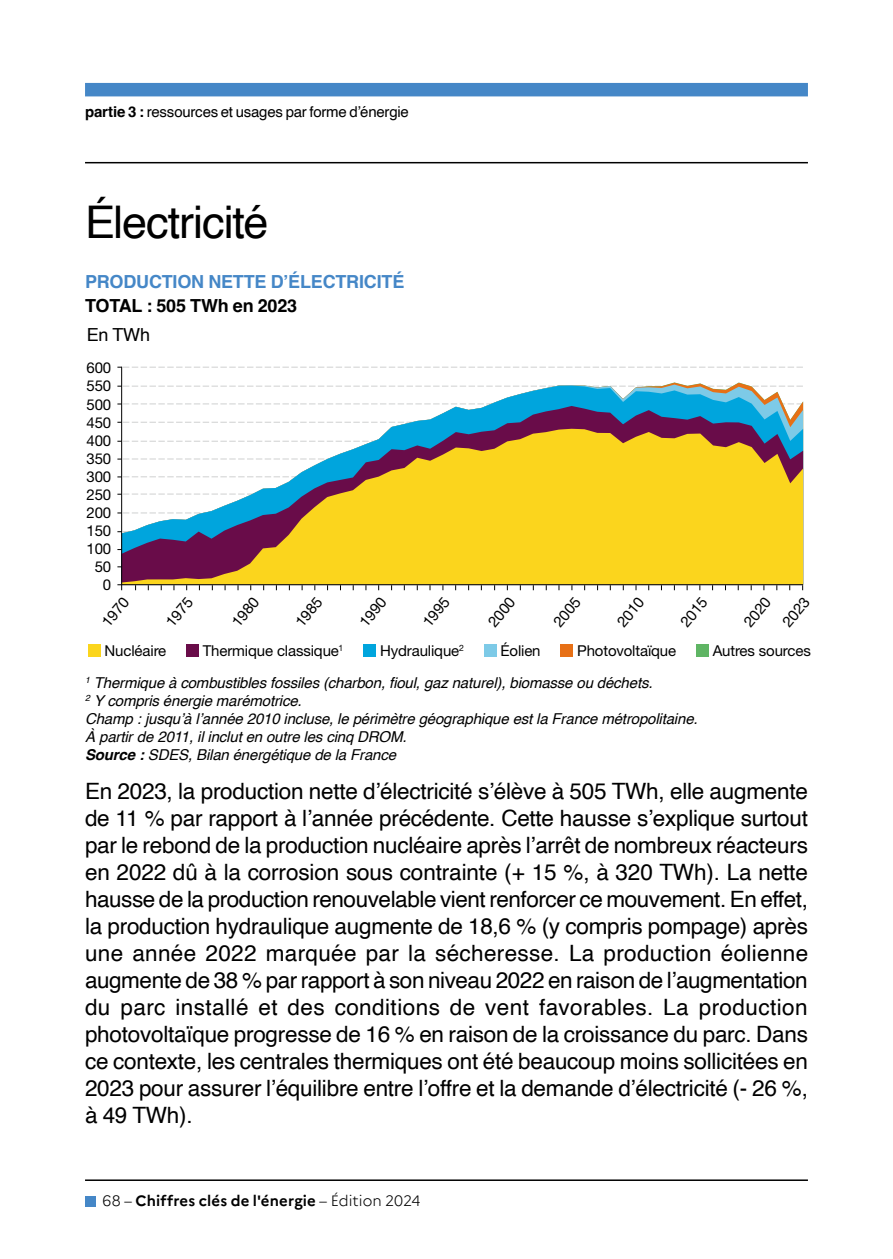
<style>
.page{position:relative;width:893px;height:1259px;background:#fff}
.page>*{position:absolute;margin:0;border:0;box-sizing:border-box;transform-origin:0 0}
.t1{font:45px "Helvetica";letter-spacing:-.025em;color:#000}
.t2{font:22.5px/27px "Helvetica";letter-spacing:-.01em;color:#000;text-align:justify}
.t3{font:700 18px "Helvetica";letter-spacing:-.01em;color:#4587c7}
.t4{font:700 18px "Helvetica";letter-spacing:-.01em;color:#000}
.t5{font:18px "Helvetica";color:#000}
.t6{font:italic 15px/18px "Helvetica";letter-spacing:-.01em;color:#000}
.t7{font:15px/18px "Helvetica Neue LT Std";letter-spacing:-.01em;color:#000;text-align:right}
.t8{font:15px "Helvetica";letter-spacing:-.015em;color:#000}
.t9{font:700 15px "Marianne";letter-spacing:.01em;color:#000}
.s1{font-weight:700}
.s2{font-weight:300}
</style>
<div class="page">
<div style="left:85px;top:83px;width:723px;height:13px;background:#4587c7"></div>
<hr style="left:85px;top:162px;width:723px;height:1px;background:#000">
<hr style="left:85px;top:1179px;width:723px;height:2px;background:#000">
<div style="left:85px;top:1195px;width:11px;height:11px;background:#4587c7"></div>
<svg style="left:122px;top:387px;width:681px;height:19px"></svg>
<svg style="left:122px;top:406px;width:681px;height:23px"></svg>
<svg style="left:122px;top:429px;width:681px;height:155px;background:#d6be53"></svg>
<svg style="left:117px;top:512px;width:686px;height:1px"></svg>
<svg style="left:117px;top:531px;width:686px;height:1px"></svg>
<svg style="left:117px;top:549px;width:686px;height:1px"></svg>
<svg style="left:117px;top:566px;width:686px;height:1px"></svg>
<div style="left:88px;top:644px;width:13px;height:12px;background:#fbd51d"></div>
<div style="left:186px;top:644px;width:13px;height:12px;background:#690c49"></div>
<div style="left:363px;top:644px;width:13px;height:12px;background:#00a5dd"></div>
<div style="left:484px;top:644px;width:13px;height:12px;background:#7dcae7"></div>
<div style="left:561px;top:644px;width:12px;height:12px;background:#e77016"></div>
<div style="left:696px;top:644px;width:13px;height:12px;background:#5fb564"></div>
<svg style="left:117px;top:441px;width:686px;height:1px"></svg>
<svg style="left:117px;top:458px;width:686px;height:1px"></svg>
<svg style="left:117px;top:476px;width:686px;height:1px"></svg>
<svg style="left:117px;top:493px;width:686px;height:2px"></svg>
<svg style="left:117px;top:422px;width:686px;height:1px"></svg>
<svg style="left:117px;top:386px;width:686px;height:1px"></svg>
<svg style="left:117px;top:403px;width:686px;height:1px"></svg>
<svg style="left:117px;top:367px;width:686px;height:1px"></svg>
<hr style="left:121px;top:367px;width:1px;height:223px;background:#000">
<hr style="left:122px;top:584px;width:681px;height:1px;background:#000">
<p class="t8" style="left:85px;top:100px;width:325px"><span class="s1">partie 3 :</span> ressources et usages par forme d’énergie</p>
<h1 class="t1" style="left:85px;top:188px;width:185px">Électricité</h1>
<p class="t3" style="left:85px;top:270px;width:321px">PRODUCTION NETTE D’ÉLECTRICITÉ</p>
<p class="t4" style="left:85px;top:294px;width:214px">TOTAL : 505 TWh en 2023</p>
<p class="t5" style="left:87px;top:321px;width:65px">En TWh</p>
<p class="t7" style="left:87px;top:359px;width:26px">600<br>550<br>500<br>450<br>400<br>350<br>300<br>250<br>200<br>150<br>100<br>50<br>0</p>
<p class="t7" style="left:98px;top:618px;width:34px;rotate:-50deg">1970</p>
<p class="t7" style="left:162px;top:618px;width:34px;rotate:-50deg">1975</p>
<p class="t7" style="left:228px;top:618px;width:34px;rotate:-50deg">1980</p>
<p class="t7" style="left:291px;top:618px;width:34px;rotate:-50deg">1985</p>
<p class="t7" style="left:355px;top:618px;width:34px;rotate:-50deg">1990</p>
<p class="t7" style="left:419px;top:618px;width:34px;rotate:-50deg">1995</p>
<p class="t7" style="left:484px;top:618px;width:34px;rotate:-50deg">2000</p>
<p class="t7" style="left:549px;top:618px;width:34px;rotate:-50deg">2005</p>
<p class="t7" style="left:613px;top:618px;width:34px;rotate:-50deg">2010</p>
<p class="t7" style="left:676px;top:618px;width:34px;rotate:-50deg">2015</p>
<p class="t7" style="left:751px;top:595px;width:34px;line-height:29.7px;text-align:left;text-indent:-25px;rotate:-50deg">2020<br>2023</p>
<p class="t7" style="left:105px;top:641px;width:63px">Nucléaire</p>
<p class="t7" style="left:203px;top:641px;width:142px">Thermique classique<sup>1</sup></p>
<p class="t7" style="left:380px;top:641px;width:85px">Hydraulique<sup>2</sup></p>
<p class="t7" style="left:500px;top:641px;width:42px">Éolien</p>
<p class="t7" style="left:577px;top:641px;width:101px">Photovoltaïque</p>
<p class="t7" style="left:713px;top:641px;width:100px">Autres sources</p>
<p class="t6" style="left:85px;top:674px;width:614px"><sup>1</sup> Thermique à combustibles fossiles (charbon, fioul, gaz naturel), biomasse ou déchets.<br><sup>2</sup> Y compris énergie marémotrice.<br>Champ : jusqu’à l’année 2010 incluse, le périmètre géographique est la France métropolitaine.<br>À partir de 2011, il inclut en outre les cinq DROM.<br><span class="s1">Source :</span> SDES, Bilan énergétique de la France</p>
<p class="t2" style="left:85px;top:778px;width:725px">En 2023, la production nette d’électricité s’élève à 505 TWh, elle augmente de 11 % par rapport à l’année précédente. Cette hausse s’explique surtout par le rebond de la production nucléaire après l’arrêt de nombreux réacteurs en 2022 dû à la corrosion sous contrainte (+ 15 %, à 320 TWh). La nette hausse de la production renouvelable vient renforcer ce mouvement. En effet, la production hydraulique augmente de 18,6 % (y compris pompage) après une année 2022 marquée par la sécheresse. La production éolienne augmente de 38 % par rapport à son niveau 2022 en raison de l’augmentation du parc installé et des conditions de vent favorables. La production photovoltaïque progresse de 16 % en raison de la croissance du parc. Dans ce contexte, les centrales thermiques ont été beaucoup moins sollicitées en 2023 pour assurer l’équilibre entre l’offre et la demande d’électricité (- 26 %, à 49 TWh).</p>
<p class="t9" style="left:103px;top:1189px;width:319px"><span class="s2">68 –</span> Chiffres clés de l'énergie <span class="s2">– Édition 2024</span></p>
</div>
